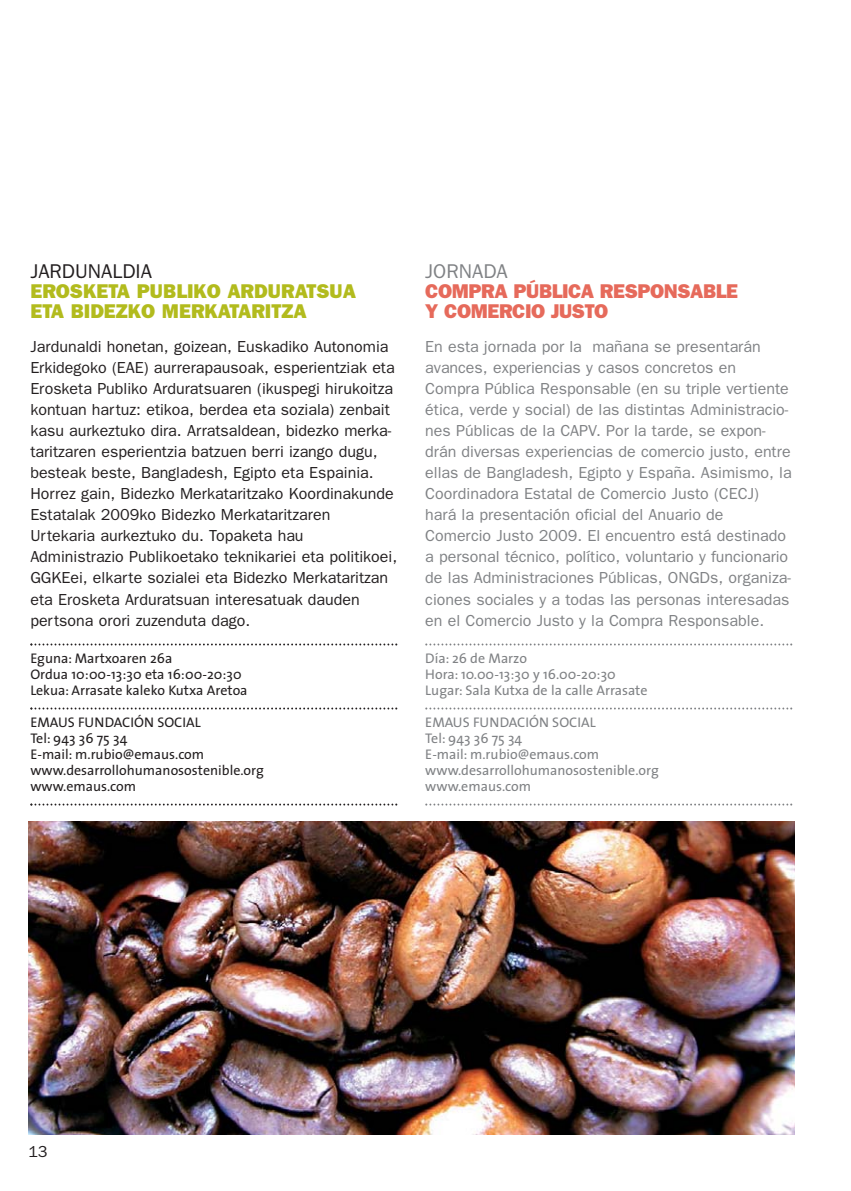
<style>
.page{position:relative;width:851px;height:1191px;background:#fff}
.page>*{position:absolute;margin:0;border:0;box-sizing:border-box;transform-origin:0 0}
.t1{font:800 20px/20px "Franklin Gothic";color:#b2bb1d}
.t2{font:800 20px/20px "Franklin Gothic";letter-spacing:-.02em;color:#e66a5b}
.t3{font:20px "Franklin Gothic";color:#231f20}
.t4{font:20px "Franklin Gothic";color:#808285}
.t5{font:16px/21px "Franklin Gothic";color:#231f20}
.t6{font:16px/21px "Franklin Gothic";color:#808285}
.t7{font:14px/16px "The Sans";color:#231f20}
.t8{font:14px/16px "The Sans";color:#808285}
</style>
<div class="page">
<img style="left:28px;top:821px;width:766px;height:313px">
<svg style="left:30px;top:643px;width:367px;height:2px"></svg>
<svg style="left:30px;top:707px;width:367px;height:2px"></svg>
<svg style="left:30px;top:803px;width:367px;height:2px"></svg>
<svg style="left:425px;top:643px;width:367px;height:2px"></svg>
<svg style="left:425px;top:707px;width:367px;height:2px"></svg>
<svg style="left:425px;top:803px;width:367px;height:2px"></svg>
<p class="t3" style="left:30px;top:264px;width:123px">JARDUNALDIA</p>
<p class="t1" style="left:30px;top:282px;width:327px">EROSKETA PUBLIKO ARDURATSUA<br>ETA BIDEZKO MERKATARITZA</p>
<p class="t5" style="left:30px;top:338px;width:368px">Jardunaldi honetan, goizean, Euskadiko Autonomia Erkidegoko (EAE) aurrerapausoak, esperientziak eta Erosketa Publiko Arduratsuaren (ikuspegi hirukoitza kontuan hartuz: etikoa, berdea eta soziala) zenbait kasu aurkeztuko dira. Arratsaldean, bidezko merka&shy;taritzaren esperientzia batzuen berri izango dugu, besteak beste, Bangladesh, Egipto eta Espainia.<br>Horrez gain, Bidezko Merkataritzako Koordinakunde Estatalak 2009ko Bidezko Merkataritzaren Urtekaria aurkeztuko du. Topaketa hau Administrazio Publikoetako teknikariei eta politikoei, GGKEei, elkarte sozialei eta Bidezko Merkataritzan eta Erosketa Arduratsuan interesatuak dauden pertsona orori zuzenduta dago.</p>
<p class="t7" style="left:30px;top:651px;width:219px">Eguna: Martxoaren 26a<br>Ordua 10:00-13:30 eta 16:00-20:30<br>Lekua: Arrasate kaleko Kutxa Aretoa</p>
<p class="t7" style="left:30px;top:715px;width:235px">EMAUS FUNDACIÓN SOCIAL<br>Tel: 943 36 75 34<br>E-mail: m.rubio@emaus.com www.desarrollohumanosostenible.org www.emaus.com</p>
<p class="t4" style="left:425px;top:264px;width:84px">JORNADA</p>
<p class="t2" style="left:425px;top:283px;width:314px">COMPRA PÚBLICA RESPONSABLE<br>Y COMERCIO JUSTO</p>
<p class="t6" style="left:425px;top:338px;width:368px">En esta jornada por la mañana se presentarán avances, experiencias y casos concretos en Compra Pública Responsable (en su triple vertiente ética, verde y social) de las distintas Administracio&shy;nes Públicas de la CAPV. Por la tarde, se expon&shy;drán diversas experiencias de comercio justo, entre ellas de Bangladesh, Egipto y España. Asimismo, la Coordinadora Estatal de Comercio Justo (CECJ) hará la presentación oficial del Anuario de Comercio Justo 2009. El encuentro está destinado a personal técnico, político, voluntario y funcionario de las Administraciones Públicas, ONGDs, organiza&shy;ciones sociales y a todas las personas interesadas en el Comercio Justo y la Compra Responsable.</p>
<p class="t8" style="left:425px;top:651px;width:223px">Día: 26 de Marzo<br>Hora: 10.00-13:30 y 16.00-20:30<br>Lugar: Sala Kutxa de la calle Arrasate</p>
<p class="t8" style="left:425px;top:715px;width:235px">EMAUS FUNDACIÓN SOCIAL<br>Tel: 943 36 75 34<br>E-mail: m.rubio@emaus.com www.desarrollohumanosostenible.org www.emaus.com</p>
<p class="t5" style="left:28px;top:1142px;width:21px">13</p>
</div>
